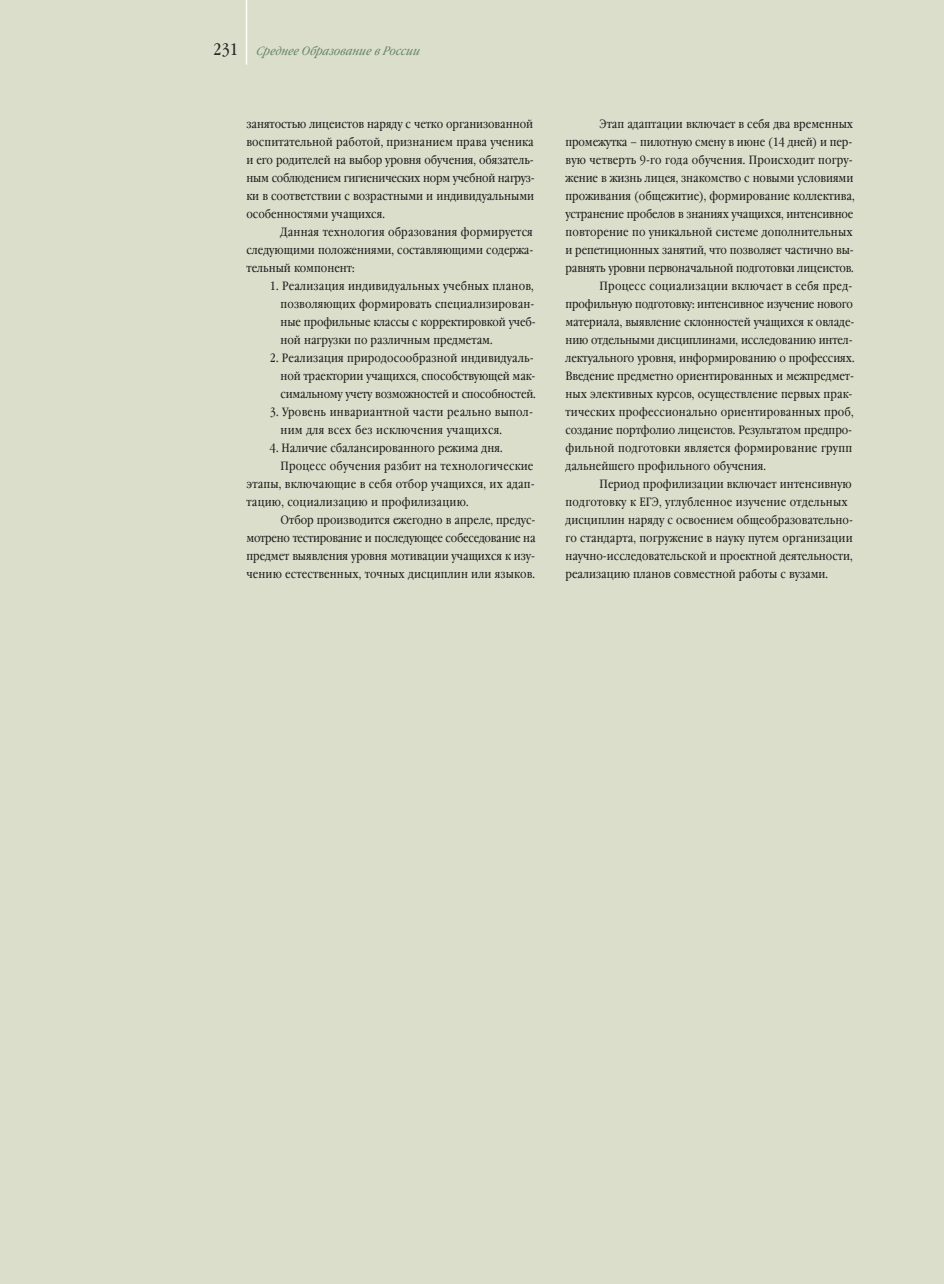
<style>
.page{position:relative;width:944px;height:1284px;background:#fff}
.page>*{position:absolute;margin:0;border:0;box-sizing:border-box;transform-origin:0 0}
.t1{font:12px/18px "Garamond Book Narrow C";color:#231f20}
.t2{font:12px/18px "Garamond Book Narrow C";letter-spacing:.02em;color:#231f20}
.t3{font:12px "Garamond Book Narrow C";letter-spacing:-.02em;color:#231f20}
.t4{font:italic 12px "Garamond Book Narrow C";letter-spacing:.01em;color:#69866b}
.s1{font-style:normal;font-size:16.5px;color:#231f20}
</style>
<div class="page">
<div style="left:0;top:0;width:943px;height:1284px;background:#dadeca"></div>
<hr style="left:246px;top:0;width:1px;height:65px;background:#fff">
<p class="t4" style="left:213px;top:44px;width:210px"><span class="s1">2 3 1</span> Среднее Образование в России</p>
<p class="t1" style="left:246px;top:116px;width:290px">занятостью лицеистов наряду с четко организованной воспитательной работой, признанием права ученика и его родителей на выбор уровня обучения, обязатель&shy;ным соблюдением гигиенических норм учебной нагруз&shy;ки в соответствии с возрастными и индивидуальными особенностями учащихся.</p>
<p class="t1" style="left:246px;top:224px;width:288px;text-align:justify;text-indent:34px">Данная технология образования формируется следующими положениями, составляющими содержа&shy;тельный компонент:</p>
<p class="t1" style="left:280px;top:278px;width:256px;text-indent:-11px">1. Реализация индивидуальных учебных планов, позволяющих формировать специализирован&shy;ные профильные классы с корректировкой учеб&shy;ной нагрузки по различным предметам.</p>
<p class="t1" style="left:280px;top:350px;width:256px;text-indent:-11px">2. Реализация природосообразной индивидуаль&shy;ной траектории учащихся, способствующей мак&shy;симальному учету возможностей и способностей.</p>
<p class="t2" style="left:280px;top:404px;width:254px;text-indent:-11px">3. Уровень инвариантной части реально выпол&shy;ним для всех без исключения учащихся.</p>
<p class="t1" style="left:270px;top:440px;width:234px">4. Наличие сбалансированного режима дня.</p>
<p class="t1" style="left:280px;top:458px;width:254px">Процесс обучения разбит на технологические</p>
<p class="t1" style="left:246px;top:476px;width:290px">этапы, включающие в себя отбор учащихся, их адап-</p>
<p class="t1" style="left:246px;top:494px;width:223px">тацию, социализацию и профилизацию.</p>
<p class="t1" style="left:280px;top:512px;width:256px">Отбор производится ежегодно в апреле, предус-</p>
<p class="t3" style="left:246px;top:531px;width:291px">мотрено тестирование и последующее собеседование на</p>
<p class="t1" style="left:246px;top:548px;width:290px">предмет выявления уровня мотивации учащихся к изу-</p>
<p class="t1" style="left:246px;top:566px;width:290px">чению естественных, точных дисциплин или языков.</p>
<p class="t1" style="left:599px;top:116px;width:255px">Этап адаптации включает в себя два временных</p>
<p class="t1" style="left:565px;top:134px;width:288px">промежутка – пилотную смену в июне (14 дней) и пер-</p>
<p class="t1" style="left:565px;top:152px;width:289px">вую четверть 9-го года обучения. Происходит погру-</p>
<p class="t1" style="left:565px;top:170px;width:289px">жение в жизнь лицея, знакомство с новыми условиями</p>
<p class="t1" style="left:565px;top:188px;width:291px">проживания (общежитие), формирование коллектива,</p>
<p class="t1" style="left:565px;top:206px;width:289px">устранение пробелов в знаниях учащихся, интенсивное</p>
<p class="t1" style="left:565px;top:224px;width:288px">повторение по уникальной системе дополнительных</p>
<p class="t1" style="left:565px;top:242px;width:290px">и репетиционных занятий, что позволяет частично вы-</p>
<p class="t1" style="left:565px;top:260px;width:290px">равнять уровни первоначальной подготовки лицеистов.</p>
<p class="t2" style="left:599px;top:278px;width:254px">Процесс социализации включает в себя пред-</p>
<p class="t1" style="left:565px;top:296px;width:289px">профильную подготовку: интенсивное изучение нового</p>
<p class="t1" style="left:565px;top:314px;width:290px">материала, выявление склонностей учащихся к овладе-</p>
<p class="t1" style="left:565px;top:332px;width:289px">нию отдельными дисциплинами, исследованию интел-</p>
<p class="t1" style="left:565px;top:350px;width:290px">лектуального уровня, информированию о профессиях.</p>
<p class="t1" style="left:565px;top:368px;width:290px">Введение предметно ориентированных и межпредмет-</p>
<p class="t1" style="left:565px;top:386px;width:288px">ных элективных курсов, осуществление первых прак-</p>
<p class="t1" style="left:565px;top:404px;width:290px">тических профессионально ориентированных проб,</p>
<p class="t1" style="left:565px;top:422px;width:288px">создание портфолио лицеистов. Результатом предпро-</p>
<p class="t2" style="left:565px;top:440px;width:288px">фильной подготовки является формирование групп</p>
<p class="t1" style="left:565px;top:458px;width:202px">дальнейшего профильного обучения.</p>
<p class="t1" style="left:599px;top:476px;width:254px">Период профилизации включает интенсивную</p>
<p class="t2" style="left:565px;top:494px;width:284px">подготовку к ЕГЭ, углубленное изучение отдельных</p>
<p class="t1" style="left:565px;top:512px;width:289px">дисциплин наряду с освоением общеобразовательно-</p>
<p class="t1" style="left:565px;top:530px;width:289px">го стандарта, погружение в науку путем организации</p>
<p class="t1" style="left:565px;top:548px;width:288px">научно-исследовательской и проектной деятельности,</p>
<p class="t1" style="left:565px;top:566px;width:264px">реализацию планов совместной работы с вузами.</p>
</div>
